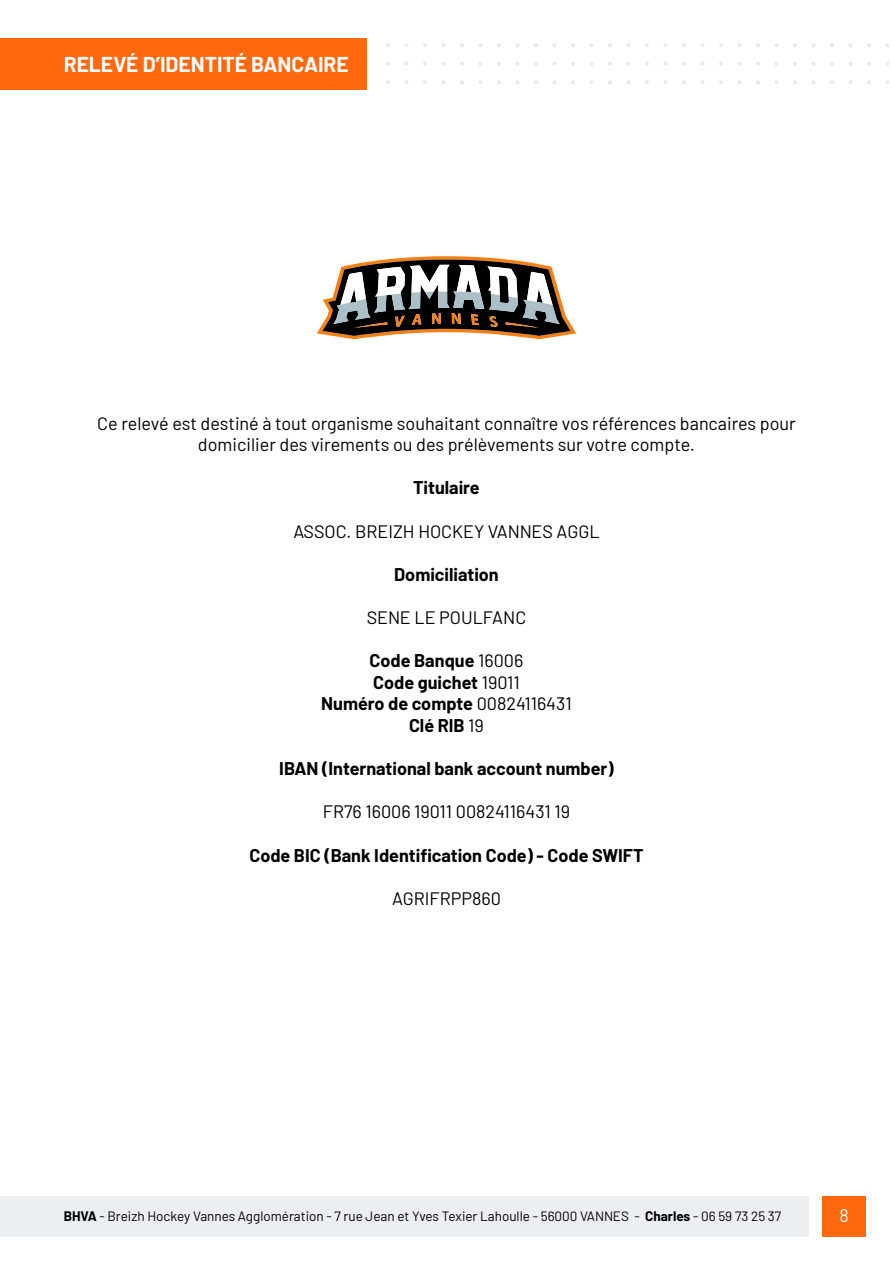
<style>
.page{position:relative;width:893px;height:1263px;background:#fff}
.page>*{position:absolute;margin:0;border:0;box-sizing:border-box;transform-origin:0 0}
.t1{font:700 21px "Barlow";color:#fff}
.t2{font:18px/21.6px "Barlow";color:#000;text-align:center}
.t3{font:700 18px/21.6px "Barlow";color:#000;text-align:center}
.t4{font:18px "Barlow";color:#fff}
.t5{font:13.5px "Barlow";color:#000}
.s1{font-weight:400}
.s2{font-weight:700}
</style>
<div class="page">
<div style="left:0;top:1195px;width:808px;height:41px;background:#eceff1"></div>
<div style="left:822px;top:1195px;width:44px;height:41px;background:#fe6910"></div>
<div style="left:0;top:38px;width:367px;height:51px;background:#fe6910"></div>
<svg style="left:386px;top:43px;width:4px;height:4px"></svg>
<svg style="left:404px;top:43px;width:4px;height:4px"></svg>
<svg style="left:386px;top:62px;width:4px;height:4px"></svg>
<svg style="left:404px;top:62px;width:4px;height:4px"></svg>
<svg style="left:423px;top:43px;width:4px;height:4px"></svg>
<svg style="left:441px;top:43px;width:4px;height:4px"></svg>
<svg style="left:423px;top:62px;width:4px;height:4px"></svg>
<svg style="left:441px;top:62px;width:4px;height:4px"></svg>
<svg style="left:460px;top:43px;width:4px;height:4px"></svg>
<svg style="left:478px;top:43px;width:4px;height:4px"></svg>
<svg style="left:460px;top:62px;width:4px;height:4px"></svg>
<svg style="left:478px;top:62px;width:4px;height:4px"></svg>
<svg style="left:497px;top:43px;width:4px;height:4px"></svg>
<svg style="left:515px;top:43px;width:4px;height:4px"></svg>
<svg style="left:497px;top:62px;width:4px;height:4px"></svg>
<svg style="left:515px;top:62px;width:4px;height:4px"></svg>
<svg style="left:534px;top:43px;width:4px;height:4px"></svg>
<svg style="left:552px;top:43px;width:4px;height:4px"></svg>
<svg style="left:534px;top:62px;width:4px;height:4px"></svg>
<svg style="left:552px;top:62px;width:4px;height:4px"></svg>
<svg style="left:571px;top:43px;width:4px;height:4px"></svg>
<svg style="left:589px;top:43px;width:4px;height:4px"></svg>
<svg style="left:571px;top:62px;width:4px;height:4px"></svg>
<svg style="left:589px;top:62px;width:4px;height:4px"></svg>
<svg style="left:608px;top:43px;width:4px;height:4px"></svg>
<svg style="left:626px;top:43px;width:4px;height:4px"></svg>
<svg style="left:608px;top:62px;width:4px;height:4px"></svg>
<svg style="left:626px;top:62px;width:4px;height:4px"></svg>
<svg style="left:645px;top:43px;width:4px;height:4px"></svg>
<svg style="left:663px;top:43px;width:4px;height:4px"></svg>
<svg style="left:645px;top:62px;width:4px;height:4px"></svg>
<svg style="left:663px;top:62px;width:4px;height:4px"></svg>
<svg style="left:682px;top:43px;width:4px;height:4px"></svg>
<svg style="left:700px;top:43px;width:4px;height:4px"></svg>
<svg style="left:682px;top:62px;width:4px;height:4px"></svg>
<svg style="left:700px;top:62px;width:4px;height:4px"></svg>
<svg style="left:719px;top:43px;width:4px;height:4px"></svg>
<svg style="left:719px;top:62px;width:4px;height:4px"></svg>
<svg style="left:737px;top:62px;width:4px;height:4px"></svg>
<svg style="left:756px;top:43px;width:4px;height:4px"></svg>
<svg style="left:756px;top:62px;width:4px;height:4px"></svg>
<svg style="left:774px;top:62px;width:4px;height:4px"></svg>
<svg style="left:793px;top:43px;width:4px;height:4px"></svg>
<svg style="left:793px;top:62px;width:4px;height:4px"></svg>
<svg style="left:811px;top:62px;width:4px;height:4px"></svg>
<svg style="left:830px;top:43px;width:4px;height:4px"></svg>
<svg style="left:830px;top:62px;width:4px;height:4px"></svg>
<svg style="left:848px;top:62px;width:4px;height:4px"></svg>
<svg style="left:867px;top:43px;width:4px;height:4px"></svg>
<svg style="left:885px;top:43px;width:4px;height:4px"></svg>
<svg style="left:867px;top:62px;width:4px;height:4px"></svg>
<svg style="left:885px;top:62px;width:4px;height:4px"></svg>
<svg style="left:386px;top:80px;width:4px;height:4px"></svg>
<svg style="left:404px;top:80px;width:4px;height:4px"></svg>
<svg style="left:423px;top:80px;width:4px;height:4px"></svg>
<svg style="left:441px;top:80px;width:4px;height:4px"></svg>
<svg style="left:460px;top:80px;width:4px;height:4px"></svg>
<svg style="left:478px;top:80px;width:4px;height:4px"></svg>
<svg style="left:497px;top:80px;width:4px;height:4px"></svg>
<svg style="left:515px;top:80px;width:4px;height:4px"></svg>
<svg style="left:534px;top:80px;width:4px;height:4px"></svg>
<svg style="left:552px;top:80px;width:4px;height:4px"></svg>
<svg style="left:571px;top:80px;width:4px;height:4px"></svg>
<svg style="left:589px;top:80px;width:4px;height:4px"></svg>
<svg style="left:608px;top:80px;width:4px;height:4px"></svg>
<svg style="left:626px;top:80px;width:4px;height:4px"></svg>
<svg style="left:645px;top:80px;width:4px;height:4px"></svg>
<svg style="left:682px;top:80px;width:4px;height:4px"></svg>
<svg style="left:719px;top:80px;width:4px;height:4px"></svg>
<svg style="left:756px;top:80px;width:4px;height:4px"></svg>
<svg style="left:793px;top:80px;width:4px;height:4px"></svg>
<svg style="left:830px;top:80px;width:4px;height:4px"></svg>
<svg style="left:867px;top:80px;width:4px;height:4px"></svg>
<svg style="left:317px;top:256px;width:259px;height:83px"></svg>
<p class="t1" style="left:64px;top:48px;width:286px">RELEVÉ D’IDENTITÉ BANCAIRE</p>
<p class="t2" style="left:97px;top:411px;width:700px">Ce relevé est destiné à tout organisme souhaitant connaître vos références bancaires pour domicilier des virements ou des prélèvements sur votre compte.</p>
<p class="t3" style="left:413px;top:476px;width:68px">Titulaire</p>
<p class="t2" style="left:293px;top:519px;width:308px">ASSOC. BREIZH HOCKEY VANNES AGGL</p>
<p class="t3" style="left:394px;top:562px;width:106px">Domiciliation</p>
<p class="t2" style="left:367px;top:605px;width:161px">SENE LE POULFANC</p>
<p class="t3" style="left:321px;top:648px;width:252px">Code Banque <span class="s1">16006<br></span>Code guichet <span class="s1">19011<br></span>Numéro de compte <span class="s1">00824116431<br></span>Clé RIB <span class="s1">19</span></p>
<p class="t3" style="left:279px;top:756px;width:336px">IBAN (International bank account number)</p>
<p class="t2" style="left:323px;top:800px;width:249px">FR76 16006 19011 00824116431 19</p>
<p class="t3" style="left:249px;top:843px;width:396px">Code BIC (Bank Identification Code) - Code SWIFT</p>
<p class="t2" style="left:392px;top:886px;width:110px">AGRIFRPP860</p>
<p class="t5" style="left:64px;top:1206px;width:719px"><span class="s2">BHVA</span> - Breizh Hockey Vannes Agglomération - 7 rue Jean et Yves Texier Lahoulle - 56000 VANNES - <span class="s2">Charles</span> - 06 59 73 25 37</p>
<p class="t4" style="left:839px;top:1202px;width:11px">8</p>
</div>
